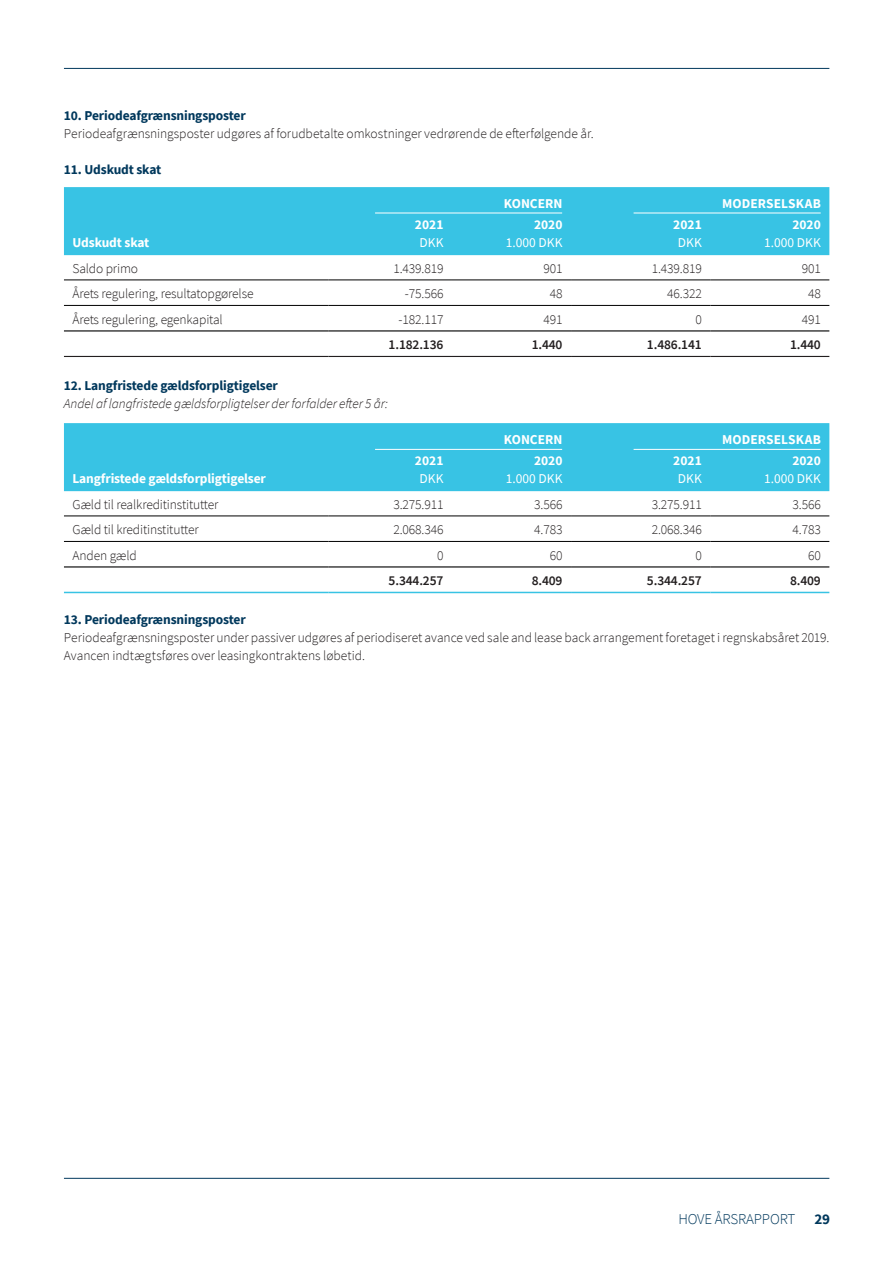
<style>
.page{position:relative;width:893px;height:1263px;background:#fff}
.page>*{position:absolute;margin:0;border:0;box-sizing:border-box;transform-origin:0 0}
.t1{font:300 15px "Source Sans Pro";letter-spacing:-.01em;color:#00385c}
.t2{font:700 15px "Source Sans Pro";color:#00385c}
.Brød_Sort{font:300 13.5px/18px "Source Sans Pro";letter-spacing:-.01em;color:#231f20}
.t3{font:700 13.5px "Source Sans Pro";color:#fff}
.Brød_headline_Cyan{font:700 13.5px "Source Sans Pro";letter-spacing:-.01em;color:#00385c}
.Brød_Sort-2{font:italic 300 13.5px "Source Sans Pro";letter-spacing:-.005em;color:#231f20}
.t4{font:600 13.5px "Source Sans Pro";letter-spacing:-.01em;color:#231f20}
.t5{font:13.5px "Source Sans Pro";color:#fff}
</style>
<div class="page">
<hr style="left:64px;top:1178px;width:765px;height:1px;background:#00385c">
<hr style="left:64px;top:68px;width:765px;height:1px;background:#00385c">
<div style="left:64px;top:187px;width:765px;height:68px;background:#38c3e4"></div>
<hr style="left:64px;top:280px;width:265px;height:1px;background:#000">
<hr style="left:329px;top:280px;width:123px;height:1px;background:#000">
<hr style="left:452px;top:280px;width:119px;height:1px;background:#000">
<hr style="left:571px;top:280px;width:139px;height:1px;background:#000">
<hr style="left:710px;top:280px;width:119px;height:1px;background:#000">
<hr style="left:64px;top:305px;width:265px;height:1px;background:#000">
<hr style="left:329px;top:305px;width:123px;height:1px;background:#000">
<hr style="left:452px;top:305px;width:119px;height:1px;background:#000">
<hr style="left:571px;top:305px;width:139px;height:1px;background:#000">
<hr style="left:710px;top:305px;width:119px;height:1px;background:#000">
<hr style="left:64px;top:330px;width:265px;height:1px;background:#000">
<hr style="left:329px;top:330px;width:123px;height:1px;background:#000">
<hr style="left:452px;top:330px;width:119px;height:1px;background:#000">
<hr style="left:571px;top:330px;width:139px;height:1px;background:#000">
<hr style="left:710px;top:330px;width:119px;height:1px;background:#000">
<hr style="left:64px;top:356px;width:265px;height:1px;background:#231f20">
<hr style="left:329px;top:356px;width:123px;height:1px;background:#231f20">
<hr style="left:452px;top:356px;width:119px;height:1px;background:#231f20">
<hr style="left:571px;top:356px;width:139px;height:1px;background:#231f20">
<hr style="left:710px;top:356px;width:119px;height:1px;background:#231f20">
<hr style="left:634px;top:213px;width:187px;height:1px;background:#fff">
<hr style="left:375px;top:213px;width:187px;height:1px;background:#fff">
<div style="left:64px;top:423px;width:765px;height:68px;background:#38c3e4"></div>
<hr style="left:64px;top:516px;width:265px;height:1px;background:#000">
<hr style="left:329px;top:516px;width:123px;height:1px;background:#000">
<hr style="left:452px;top:516px;width:119px;height:1px;background:#000">
<hr style="left:571px;top:516px;width:139px;height:1px;background:#000">
<hr style="left:710px;top:516px;width:119px;height:1px;background:#000">
<hr style="left:64px;top:541px;width:265px;height:1px;background:#000">
<hr style="left:329px;top:541px;width:123px;height:1px;background:#000">
<hr style="left:452px;top:541px;width:119px;height:1px;background:#000">
<hr style="left:571px;top:541px;width:139px;height:1px;background:#000">
<hr style="left:710px;top:541px;width:119px;height:1px;background:#000">
<hr style="left:64px;top:566px;width:265px;height:1px;background:#000">
<hr style="left:329px;top:566px;width:123px;height:1px;background:#000">
<hr style="left:452px;top:566px;width:119px;height:1px;background:#000">
<hr style="left:571px;top:566px;width:139px;height:1px;background:#000">
<hr style="left:710px;top:566px;width:119px;height:1px;background:#000">
<hr style="left:64px;top:592px;width:265px;height:1px;background:#38c3e4">
<hr style="left:329px;top:592px;width:123px;height:1px;background:#38c3e4">
<hr style="left:452px;top:592px;width:119px;height:1px;background:#38c3e4">
<hr style="left:571px;top:592px;width:139px;height:1px;background:#38c3e4">
<hr style="left:710px;top:592px;width:119px;height:1px;background:#38c3e4">
<hr style="left:634px;top:449px;width:187px;height:1px;background:#fff">
<hr style="left:375px;top:449px;width:187px;height:1px;background:#fff">
<p class="Brød_headline_Cyan" style="left:64px;top:107px;width:183px">10. Periodeafgrænsningsposter</p>
<p class="Brød_Sort" style="left:64px;top:125px;width:531px">Periodeafgrænsningsposter udgøres af forudbetalte omkostninger vedrørende de efterfølgende år.</p>
<p class="Brød_headline_Cyan" style="left:64px;top:161px;width:99px">11. Udskudt skat</p>
<p class="t3" style="left:72px;top:233px;width:78px">Udskudt skat</p>
<p class="t3" style="left:415px;top:215px;width:30px">2021</p>
<p class="t5" style="left:420px;top:234px;width:25px">DKK</p>
<p class="t3" style="left:504px;top:194px;width:60px">KONCERN</p>
<p class="t3" style="left:534px;top:215px;width:30px">2020</p>
<p class="t5" style="left:506px;top:234px;width:58px">1.000 DKK</p>
<p class="t3" style="left:673px;top:215px;width:30px">2021</p>
<p class="t5" style="left:678px;top:234px;width:25px">DKK</p>
<p class="t3" style="left:722px;top:194px;width:100px">MODERSELSKAB</p>
<p class="t3" style="left:792px;top:215px;width:30px">2020</p>
<p class="t5" style="left:764px;top:234px;width:58px">1.000 DKK</p>
<p class="Brød_Sort" style="left:72px;top:259px;width:67px">Saldo primo</p>
<p class="Brød_Sort" style="left:393px;top:259px;width:52px">1.439.819</p>
<p class="Brød_Sort" style="left:543px;top:259px;width:21px">901</p>
<p class="Brød_Sort" style="left:652px;top:259px;width:52px">1.439.819</p>
<p class="Brød_Sort" style="left:802px;top:259px;width:21px">901</p>
<p class="Brød_Sort" style="left:72px;top:285px;width:183px">Årets regulering, resultatopgørelse</p>
<p class="Brød_Sort" style="left:405px;top:285px;width:40px">-75.566</p>
<p class="Brød_Sort" style="left:550px;top:285px;width:14px">48</p>
<p class="Brød_Sort" style="left:667px;top:285px;width:36px">46.322</p>
<p class="Brød_Sort" style="left:808px;top:285px;width:14px">48</p>
<p class="Brød_Sort" style="left:72px;top:310px;width:152px">Årets regulering, egenkapital</p>
<p class="Brød_Sort" style="left:399px;top:310px;width:46px">-182.117</p>
<p class="Brød_Sort" style="left:543px;top:310px;width:21px">491</p>
<p class="Brød_Sort" style="left:695px;top:310px;width:8px">0</p>
<p class="Brød_Sort" style="left:802px;top:310px;width:21px">491</p>
<p class="t4" style="left:389px;top:336px;width:56px">1.182.136</p>
<p class="t4" style="left:532px;top:336px;width:32px">1.440</p>
<p class="t4" style="left:647px;top:336px;width:56px">1.486.141</p>
<p class="t4" style="left:790px;top:336px;width:32px">1.440</p>
<p class="Brød_headline_Cyan" style="left:64px;top:377px;width:216px">12. Langfristede gældsforpligtigelser</p>
<p class="Brød_Sort-2" style="left:64px;top:395px;width:326px">Andel af langfristede gældsforpligtelser der forfalder efter 5 år:</p>
<p class="t3" style="left:72px;top:469px;width:195px">Langfristede gældsforpligtigelser</p>
<p class="t3" style="left:415px;top:451px;width:30px">2021</p>
<p class="t5" style="left:420px;top:470px;width:25px">DKK</p>
<p class="t3" style="left:504px;top:430px;width:60px">KONCERN</p>
<p class="t3" style="left:534px;top:451px;width:30px">2020</p>
<p class="t5" style="left:506px;top:470px;width:58px">1.000 DKK</p>
<p class="t3" style="left:673px;top:451px;width:30px">2021</p>
<p class="t5" style="left:678px;top:470px;width:25px">DKK</p>
<p class="t3" style="left:722px;top:430px;width:100px">MODERSELSKAB</p>
<p class="t3" style="left:792px;top:451px;width:30px">2020</p>
<p class="t5" style="left:764px;top:470px;width:58px">1.000 DKK</p>
<p class="Brød_Sort" style="left:72px;top:495px;width:148px">Gæld til realkreditinstitutter</p>
<p class="Brød_Sort" style="left:393px;top:495px;width:52px">3.275.911</p>
<p class="Brød_Sort" style="left:534px;top:495px;width:30px">3.566</p>
<p class="Brød_Sort" style="left:652px;top:495px;width:52px">3.275.911</p>
<p class="Brød_Sort" style="left:793px;top:495px;width:30px">3.566</p>
<p class="Brød_Sort" style="left:72px;top:521px;width:128px">Gæld til kreditinstitutter</p>
<p class="Brød_Sort" style="left:393px;top:521px;width:52px">2.068.346</p>
<p class="Brød_Sort" style="left:534px;top:521px;width:30px">4.783</p>
<p class="Brød_Sort" style="left:652px;top:521px;width:52px">2.068.346</p>
<p class="Brød_Sort" style="left:793px;top:521px;width:30px">4.783</p>
<p class="Brød_Sort" style="left:72px;top:546px;width:66px">Anden gæld</p>
<p class="Brød_Sort" style="left:437px;top:546px;width:8px">0</p>
<p class="Brød_Sort" style="left:550px;top:546px;width:14px">60</p>
<p class="Brød_Sort" style="left:695px;top:546px;width:8px">0</p>
<p class="Brød_Sort" style="left:808px;top:546px;width:14px">60</p>
<p class="t4" style="left:389px;top:572px;width:56px">5.344.257</p>
<p class="t4" style="left:532px;top:572px;width:32px">8.409</p>
<p class="t4" style="left:647px;top:572px;width:56px">5.344.257</p>
<p class="t4" style="left:790px;top:572px;width:32px">8.409</p>
<p class="Brød_headline_Cyan" style="left:64px;top:611px;width:183px">13. Periodeafgrænsningsposter</p>
<p class="Brød_Sort" style="left:64px;top:629px;width:767px">Periodeafgrænsningsposter under passiver udgøres af periodiseret avance ved sale and lease back arrangement foretaget i regnskabsåret 2019.<br>Avancen indtægtsføres over leasingkontraktens løbetid.</p>
<p class="t1" style="left:678px;top:1210px;width:119px">HOVE ÅRSRAPPORT</p>
<p class="t2" style="left:814px;top:1209px;width:17px">29</p>
</div>
